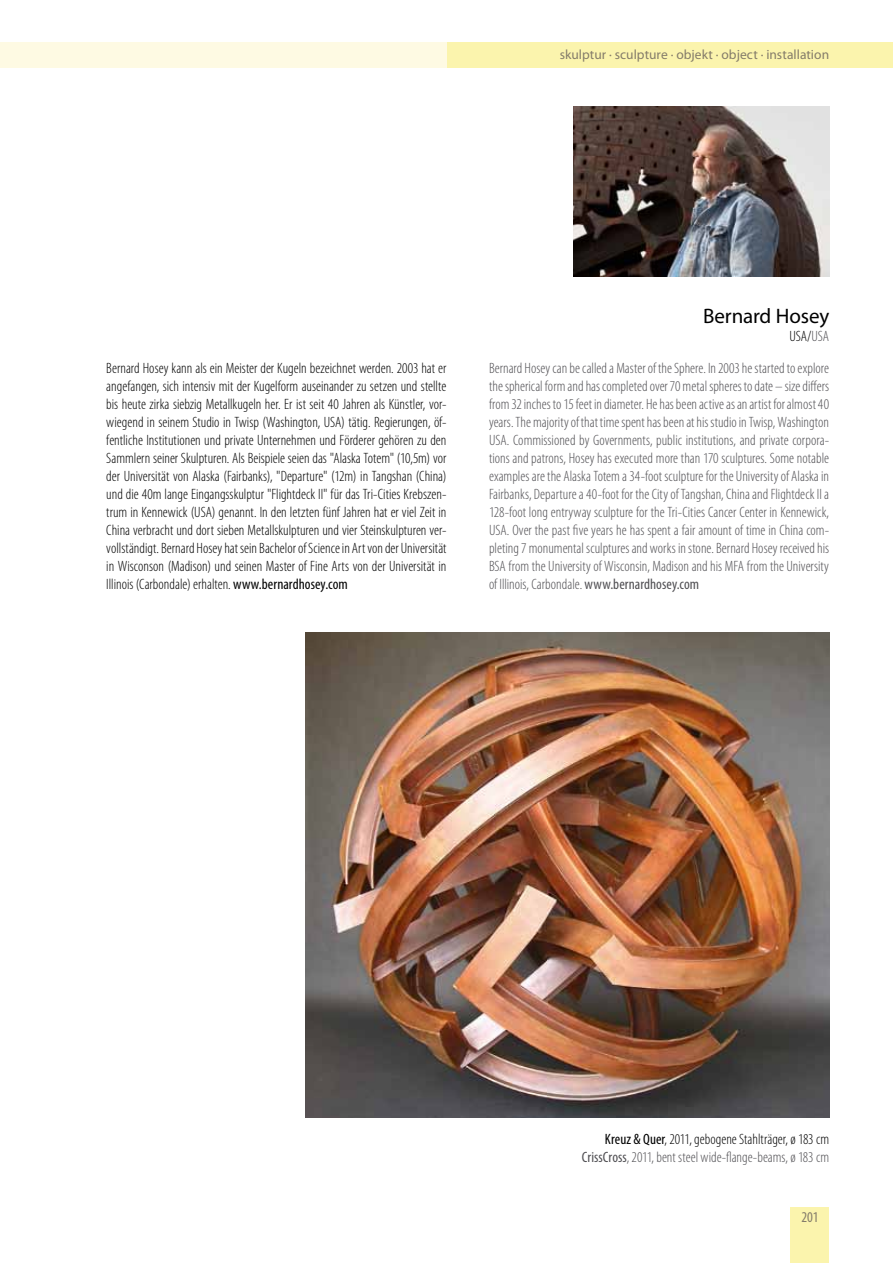
<style>
.page{position:relative;width:893px;height:1263px;background:#fff}
.page>*{position:absolute;margin:0;border:0;box-sizing:border-box;transform-origin:0 0}
.t1{font:21px "Myriad Pro";letter-spacing:-.01em;color:#000}
.t2{font:300 condensed 15px/18px "Myriad Pro";color:#504f53;text-align:right}
.t3{font:300 condensed 15px/18px "Myriad Pro";color:#000;text-align:justify}
.t4{font:condensed 15px "Myriad Pro";color:#847c6a}
.t5{font:13.5px "Myriad Pro";color:#847c6a}
.s1{font-weight:400}
.s2{color:#504f53}
.s3{font-weight:400;color:#000}
.s4{color:#000}
</style>
<div class="page">
<div style="left:791px;top:1208px;width:38px;height:55px;background:#fbf4ad"></div>
<div style="left:446px;top:43px;width:447px;height:25px;background:#fbf4ad"></div>
<div style="left:0;top:43px;width:446px;height:25px;background:#fefae3"></div>
<img style="left:574px;top:106px;width:255px;height:170px">
<img style="left:305px;top:633px;width:524px;height:485px">
<p class="t5" style="left:560px;top:46px;width:271px">skulptur · sculpture · objekt · object · installation</p>
<p class="t3" style="left:106px;top:359px;width:342px">Bernard Hosey kann als ein Meister der Kugeln bezeichnet werden. 2003 hat er angefangen, sich intensiv mit der Kugelform auseinander zu setzen und stellte bis heute zirka siebzig Metallkugeln her. Er ist seit 40 Jahren als Künstler, vor&shy;wiegend in seinem Studio in Twisp (Washington, USA) tätig. Regierungen, öf&shy;fentliche Institutionen und private Unternehmen und Förderer gehören zu den Sammlern seiner Skulpturen. Als Beispiele seien das "Alaska Totem" (10,5m) vor der Universität von Alaska (Fairbanks), "Departure" (12m) in Tangshan (China) und die 40m lange Eingangsskulptur "Flightdeck II" für das Tri-Cities Krebszen&shy;trum in Kennewick (USA) genannt. In den letzten fünf Jahren hat er viel Zeit in China verbracht und dort sieben Metallskulpturen und vier Steinskulpturen ver&shy;vollständigt. Bernard Hosey hat sein Bachelor of Science in Art von der Universität in Wisconson (Madison) und seinen Master of Fine Arts von der Universität in Illinois (Carbondale) erhalten. <span class="s1">www.bernardhosey.com</span></p>
<h1 class="t1" style="left:703px;top:303px;width:127px">Bernard Hosey</h1>
<p class="t3" style="left:789px;top:327px;width:41px">USA/<span class="s2">USA</span></p>
<p class="t2" style="left:489px;top:359px;width:342px;text-align:justify">Bernard Hosey can be called a Master of the Sphere. In 2003 he started to explore the spherical form and has completed over 70 metal spheres to date – size differs from 32 inches to 15 feet in diameter. He has been active as an artist for almost 40 years. The majority of that time spent has been at his studio in Twisp, Washington USA. Commissioned by Governments, public institutions, and private corpora&shy;tions and patrons, Hosey has executed more than 170 sculptures. Some notable examples are the Alaska Totem a 34-foot sculpture for the University of Alaska in Fairbanks, Departure a 40-foot for the City of Tangshan, China and Flightdeck II a 128-foot long entryway sculpture for the Tri-Cities Cancer Center in Kennewick, USA. Over the past five years he has spent a fair amount of time in China com&shy;pleting 7 monumental sculptures and works in stone. Bernard Hosey received his BSA from the University of Wisconsin, Madison and his MFA from the University of Illinois, Carbondale. <span class="s1">www.bernardhosey.com</span></p>
<p class="t2" style="left:582px;top:1130px;width:249px"><span class="s3">Kreuz &amp; Quer</span><span class="s4">, 2011, gebogene Stahlträger, ø 183 cm<br></span><span class="s1">CrissCross</span>, 2011, bent steel wide-flange-beams, ø 183 cm</p>
<p class="t4" style="left:801px;top:1208px;width:18px">201</p>
</div>
